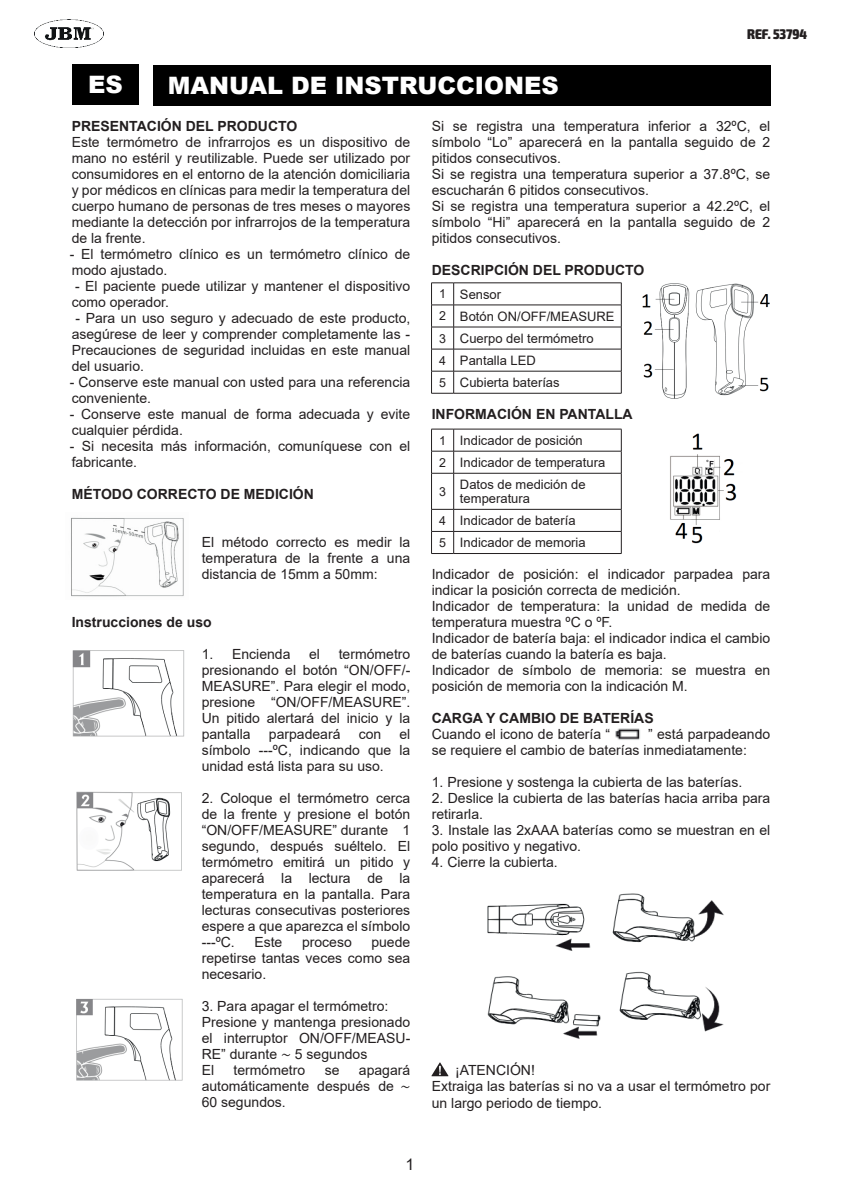
<style>
.page{position:relative;width:842px;height:1191px;background:#fff}
.page>*{position:absolute;margin:0;border:0;box-sizing:border-box;transform-origin:0 0}
.t1{font:900 24px "Arial";color:#fff}
.t2{font:16px "Arial";color:#231f20}
.t3{font:14px/16px "Arial";color:#231f20}
.t4{font:700 14px "Arial";color:#231f20}
.t5{font:900 condensed 14px "Exo 2";color:#231f20}
.t6{font:13px/22px "Arial";color:#231f20}
.t7{font:12.4px "Arial";color:#231f20}
.s1{font-size:12.4px}
.s2{font-family:"Cambria Math"}
</style>
<div class="page">
<img style="left:35px;top:20px;width:69px;height:28px">
<div style="left:72px;top:64px;width:67px;height:41px;background:#000"></div>
<div style="left:153px;top:65px;width:617px;height:41px;background:#000"></div>
<img style="left:71px;top:517px;width:113px;height:80px">
<img style="left:72px;top:650px;width:113px;height:87px">
<img style="left:76px;top:791px;width:106px;height:80px">
<img style="left:76px;top:998px;width:107px;height:83px">
<img style="left:642px;top:283px;width:128px;height:116px">
<svg style="left:621px;top:283px;width:1px;height:110px"></svg>
<hr style="left:454px;top:282px;width:167px;height:1px;background:#231f20">
<hr style="left:454px;top:304px;width:167px;height:1px;background:#231f20">
<hr style="left:454px;top:327px;width:167px;height:1px;background:#231f20">
<hr style="left:454px;top:349px;width:167px;height:1px;background:#231f20">
<hr style="left:454px;top:371px;width:167px;height:1px;background:#231f20">
<svg style="left:431px;top:282px;width:23px;height:112px"></svg>
<hr style="left:454px;top:393px;width:167px;height:1px;background:#231f20">
<img style="left:670px;top:433px;width:67px;height:111px">
<hr style="left:454px;top:429px;width:167px;height:1px;background:#231f20">
<hr style="left:454px;top:451px;width:167px;height:1px;background:#231f20">
<svg style="left:621px;top:429px;width:1px;height:44px"></svg>
<svg style="left:431px;top:429px;width:23px;height:45px"></svg>
<hr style="left:431px;top:473px;width:1px;height:36px;background:#231f20">
<hr style="left:454px;top:473px;width:167px;height:1px;background:#231f20">
<hr style="left:453px;top:473px;width:1px;height:36px;background:#231f20">
<hr style="left:621px;top:473px;width:1px;height:36px;background:#231f20">
<hr style="left:454px;top:509px;width:167px;height:1px;background:#231f20">
<hr style="left:454px;top:531px;width:167px;height:1px;background:#231f20">
<svg style="left:621px;top:509px;width:1px;height:44px"></svg>
<svg style="left:431px;top:509px;width:23px;height:45px"></svg>
<hr style="left:454px;top:553px;width:167px;height:1px;background:#231f20">
<img style="left:615px;top:728px;width:25px;height:12px">
<svg style="left:431px;top:1062px;width:17px;height:14px"></svg>
<img style="left:487px;top:893px;width:237px;height:146px">
<p class="t5" style="left:747px;top:25px;width:62px">REF. 53794</p>
<h1 class="t1" style="left:88px;top:67px;width:36px">ES</h1>
<h1 class="t1" style="left:168px;top:68px;width:392px">MANUAL DE INSTRUCCIONES</h1>
<p class="t4" style="left:72px;top:116px;width:227px">PRESENTACIÓN DEL PRODUCTO</p>
<p class="t3" style="left:72px;top:134px;width:340px;text-align:justify">Este termómetro de infrarrojos es un dispositivo de mano no estéril y reutilizable. Puede ser utilizado por consumidores en el entorno de la atención domiciliaria y por médicos en clínicas para medir la temperatura del cuerpo humano de personas de tres meses o mayores mediante la detección por infrarrojos de la temperatura de la frente.</p>
<p class="t3" style="left:70px;top:246px;width:342px">- El termómetro clínico es un termómetro clínico de modo ajustado.</p>
<p class="t3" style="left:72px;top:278px;width:340px">- El paciente puede utilizar y mantener el dispositivo como operador.</p>
<p class="t3" style="left:72px;top:310px;width:340px;text-align:justify">- Para un uso seguro y adecuado de este producto, asegúrese de leer y comprender completamente las - Precauciones de seguridad incluidas en este manual del usuario.</p>
<p class="t3" style="left:70px;top:374px;width:342px">- Conserve este manual con usted para una referencia conveniente.</p>
<p class="t3" style="left:70px;top:406px;width:342px">- Conserve este manual de forma adecuada y evite cualquier pérdida.</p>
<p class="t3" style="left:70px;top:438px;width:342px">- Si necesita más información, comuníquese con el fabricante.</p>
<p class="t4" style="left:72px;top:484px;width:244px">MÉTODO CORRECTO DE MEDICIÓN</p>
<p class="t3" style="left:202px;top:534px;width:210px;text-align:justify">El método correcto es medir la temperatura de la frente a una distancia de 15mm a 50mm:</p>
<p class="t4" style="left:72px;top:612px;width:142px">Instrucciones de uso</p>
<p class="t3" style="left:202px;top:646px;width:90px">1. Encienda</p>
<p class="t3" style="left:309px;top:646px;width:12px">el</p>
<p class="t3" style="left:432px;top:118px;width:340px">Si se registra una temperatura inferior a 32ºC, el símbolo “Lo” aparecerá en la pantalla seguido de 2 pitidos consecutivos.<br>Si se registra una temperatura superior a 37.8ºC, se escucharán 6 pitidos consecutivos.<br>Si se registra una temperatura superior a 42.2ºC, el símbolo “Hi” aparecerá en la pantalla seguido de 2 pitidos consecutivos.</p>
<p class="t4" style="left:432px;top:260px;width:214px">DESCRIPCIÓN DEL PRODUCTO</p>
<p class="t6" style="left:439px;top:283px;width:177px"><span class="s1">1</span> Sensor<br><span class="s1">2</span> Botón ON/OFF/MEASURE<br><span class="s1">3</span> Cuerpo del termómetro<br><span class="s1">4</span> Pantalla LED<br><span class="s1">5</span> Cubierta baterías</p>
<p class="t4" style="left:432px;top:404px;width:202px">INFORMACIÓN EN PANTALLA</p>
<p class="t6" style="left:439px;top:429px;width:168px"><span class="s1">1</span> Indicador de posición<br><span class="s1">2</span> Indicador de temperatura</p>
<p class="t7" style="left:439px;top:483px;width:8px">3</p>
<p class="t6" style="left:460px;top:477px;width:127px;line-height:14px">Datos de medición de temperatura</p>
<p class="t6" style="left:439px;top:509px;width:148px"><span class="s1">4</span> Indicador de batería<br><span class="s1">5</span> Indicador de memoria</p>
<p class="t3" style="left:432px;top:566px;width:340px">Indicador de posición: el indicador parpadea para indicar la posición correcta de medición.<br>Indicador de temperatura: la unidad de medida de temperatura muestra ºC o ºF.<br>Indicador de batería baja: el indicador indica el cambio de baterías cuando la batería es baja.<br>Indicador de símbolo de memoria: se muestra en posición de memoria con la indicación M.</p>
<p class="t4" style="left:432px;top:708px;width:223px">CARGA Y CAMBIO DE BATERÍAS</p>
<p class="t3" style="left:432px;top:726px;width:180px">Cuando el icono de batería “</p>
<p class="t3" style="left:202px;top:646px;width:210px;text-align:justify;text-indent:137px">termómetro presionando el botón “ON/OFF/- MEASURE”. Para elegir el modo, presione “ON/OFF/MEASURE”.<br>Un pitido alertará del inicio y la pantalla</p>
<p class="t3" style="left:269px;top:726px;width:73px">parpadeará</p>
<p class="t3" style="left:359px;top:726px;width:24px">con</p>
<p class="t3" style="left:202px;top:726px;width:210px;text-align:justify;text-indent:198px">el símbolo ---ºC, indicando que la unidad está lista para su uso.</p>
<p class="t3" style="left:202px;top:790px;width:210px;text-align:justify">2. Coloque el termómetro cerca de la frente y presione el botón “ON/OFF/MEASURE” durante 1 segundo, después suéltelo. El termómetro emitirá un pitido y aparecerá la lectura de la temperatura en la pantalla. Para lecturas consecutivas posteriores espere a que aparezca el símbolo ---ºC.</p>
<p class="t3" style="left:432px;top:726px;width:340px;text-indent:216px">” está parpadeando se requiere el cambio de baterías inmediatamente:</p>
<p class="t3" style="left:432px;top:774px;width:312px">1. Presione y sostenga la cubierta de las baterías.</p>
<p class="t3" style="left:432px;top:790px;width:340px">2. Deslice la cubierta de las baterías hacia arriba para retirarla.</p>
<p class="t3" style="left:432px;top:822px;width:340px">3. Instale las 2xAAA baterías como se muestran en el polo positivo y negativo.</p>
<p class="t3" style="left:432px;top:854px;width:128px">4. Cierre la cubierta.</p>
<p class="t3" style="left:202px;top:934px;width:210px;text-align:justify;text-indent:170px">puede repetirse tantas veces como sea necesario.</p>
<p class="t3" style="left:202px;top:998px;width:210px">3. Para apagar el termómetro:<br>Presione y mantenga presionado el interruptor ON/OFF/MEASU-<br>RE” durante <span class="s2">∼</span> 5 segundos<br>El</p>
<p class="t3" style="left:254px;top:934px;width:30px">Este</p>
<p class="t3" style="left:302px;top:934px;width:51px">proceso</p>
<p class="t3" style="left:432px;top:1062px;width:340px;text-indent:23px">¡ATENCIÓN!<br>Extraiga las baterías si no va a usar el termómetro por un largo periodo de tiempo.</p>
<p class="t3" style="left:202px;top:1062px;width:210px;text-align:justify;text-indent:157px">apagará automáticamente después de <span class="s2">∼ </span>60 segundos.</p>
<p class="t3" style="left:234px;top:1062px;width:73px">termómetro</p>
<p class="t3" style="left:325px;top:1062px;width:16px">se</p>
<p class="t2" style="left:405px;top:1153px;width:10px">1</p>
</div>
